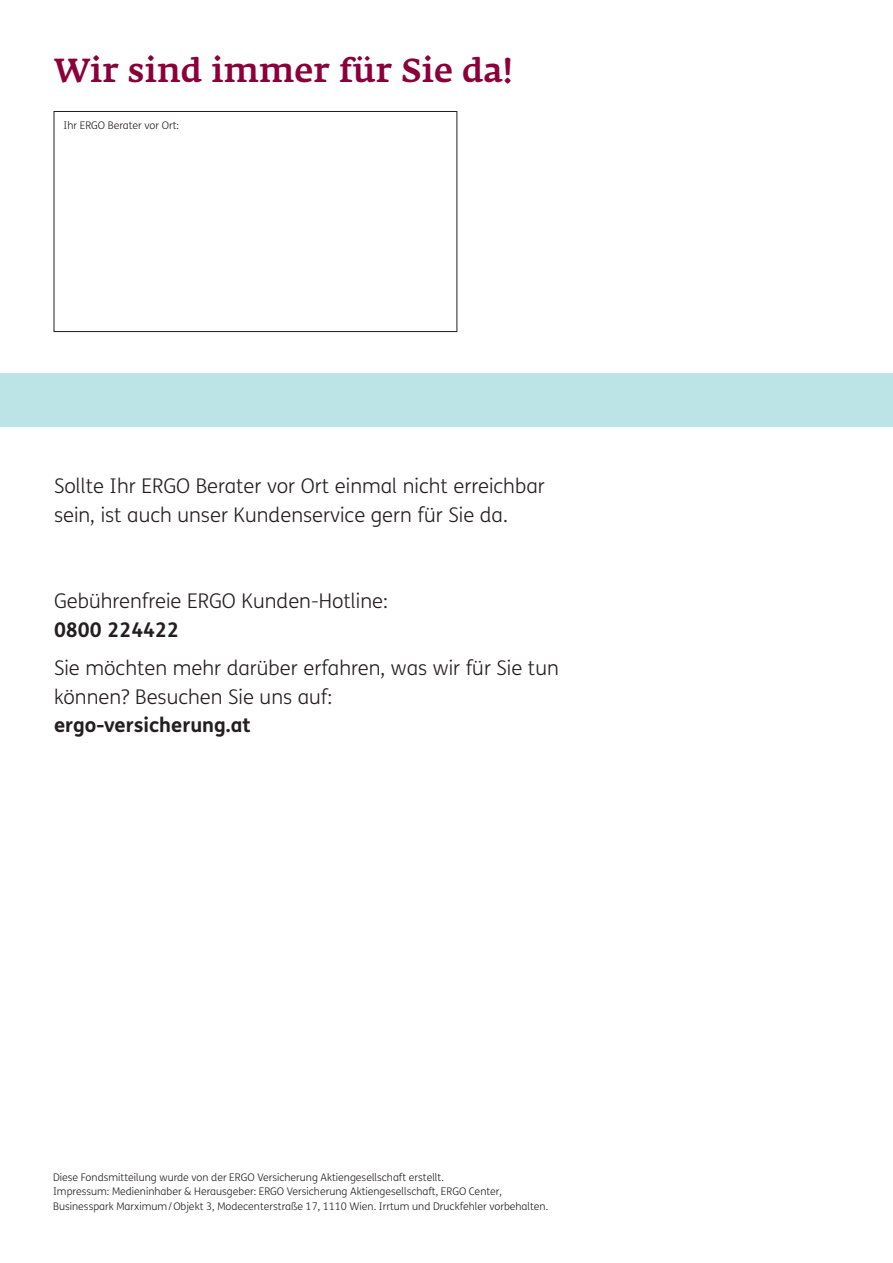
<style>
.page{position:relative;width:893px;height:1263px;background:#fff}
.page>*{position:absolute;margin:0;border:0;box-sizing:border-box;transform-origin:0 0}
.t1{font:500 33px "Fedra Serif A Pro";letter-spacing:.01em;color:#8b0039}
.t2{font:300 20.25px/28.7px "FS Me";color:#231f20}
.t3{font:700 20.25px "FS Me";color:#231f20}
.t4{font:300 10.5px/14.4px "FS Me";color:#231f20}
</style>
<div class="page">
<div style="left:54px;top:111px;width:403px;height:221px;border:1px solid #231f20"></div>
<div style="left:0;top:373px;width:893px;height:53px;background:#bce3e5"></div>
<h1 class="t1" style="left:54px;top:51px;width:460px">Wir sind immer für Sie da!</h1>
<p class="t4" style="left:64px;top:118px;width:117px">Ihr ERGO Berater vor Ort:</p>
<h2 class="t2" style="left:54px;top:471px;width:492px">Sollte Ihr ERGO Berater vor Ort einmal nicht erreichbar sein, ist auch unser Kundenservice gern für Sie da.</h2>
<h2 class="t2" style="left:54px;top:586px;width:335px">Gebührenfreie ERGO Kunden-Hotline:</h2>
<h2 class="t3" style="left:54px;top:614px;width:127px">0800 224422</h2>
<h2 class="t2" style="left:54px;top:653px;width:506px">Sie möchten mehr darüber erfahren, was wir für Sie tun können? Besuchen Sie uns auf:</h2>
<h2 class="t3" style="left:54px;top:710px;width:198px">ergo-versicherung.at</h2>
<p class="t4" style="left:53px;top:1170px;width:497px">Diese Fondsmitteilung wurde von der ERGO Versicherung Aktiengesellschaft erstellt.<br>Impressum: Medieninhaber &amp; Herausgeber: ERGO Versicherung Aktiengesellschaft, ERGO Center,<br>Businesspark Marximum/Objekt 3, Modecenterstraße 17, 1110 Wien. Irrtum und Druckfehler vorbehalten.</p>
</div>
